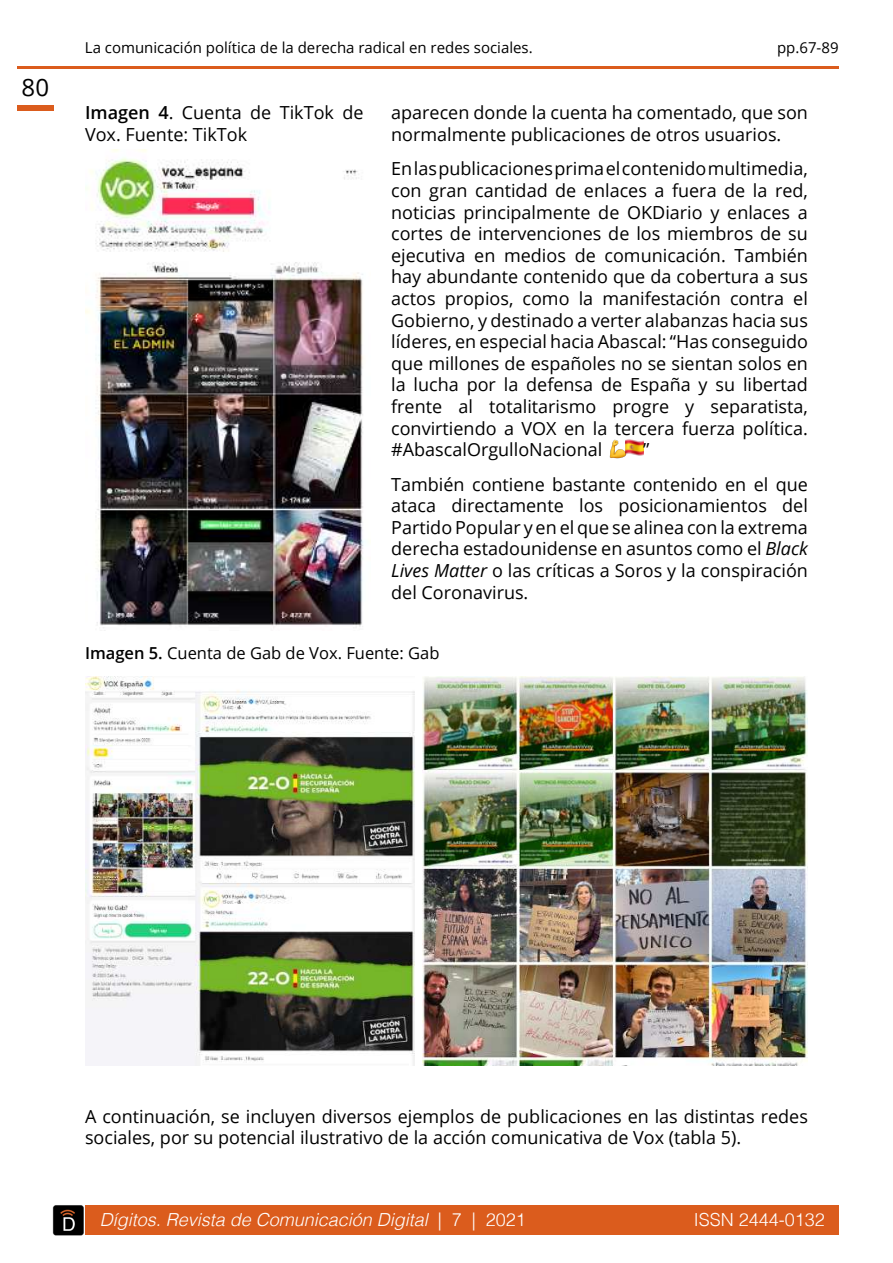
<style>
.page{position:relative;width:893px;height:1263px;background:#fff}
.page>*{position:absolute;margin:0;border:0;box-sizing:border-box;transform-origin:0 0}
.t1{font:24px "Open Sans";color:#000}
.t2{font:18px/21.6px "Open Sans";color:#000}
.t3{font:italic 300 18px "Helvetica";color:#fff}
.t4{font:300 18px "Helvetica";color:#fff}
.t5{font:16.5px "Open Sans";color:#000}
.t6{font:15px "Open Sans";color:#000}
.s1{font-weight:600}
.s2{font-style:italic}
.s3{font-style:normal}
</style>
<div class="page">
<div style="left:86px;top:1205px;width:753px;height:30px;background:#db5c1d"></div>
<img style="left:52px;top:1205px;width:34px;height:31px">
<div style="left:17px;top:106px;width:37px;height:5px;background:#db5c1d"></div>
<hr style="left:17px;top:66px;width:822px;height:2px;background:#db5c1d">
<img style="left:85px;top:149px;width:280px;height:482px">
<img style="left:85px;top:676px;width:329px;height:389px">
<img style="left:423px;top:676px;width:385px;height:389px">
<img style="left:609px;top:439px;width:16px;height:20px">
<img style="left:625px;top:439px;width:18px;height:17px">
<h1 class="t1" style="left:22px;top:78px;width:29px">80</h1>
<p class="t6" style="left:85px;top:41px;width:449px">La comunicación política de la derecha radical en redes sociales.</p>
<p class="t6" style="left:777px;top:41px;width:63px">pp.67-89</p>
<p class="t2" style="left:85px;top:104px;width:280px"><span class="s1">Imagen 4</span>. Cuenta de TikTok de<br>Vox. Fuente: TikTok</p>
<p class="t2" style="left:391px;top:104px;width:418px">aparecen donde la cuenta ha comentado, que son normalmente publicaciones de otros usuarios.</p>
<p class="t2" style="left:391px;top:160px;width:418px;text-align:justify">En las publicaciones prima el contenido multimedia, con gran cantidad de enlaces a fuera de la red, noticias principalmente de OKDiario y enlaces a cortes de intervenciones de los miembros de su ejecutiva en medios de comunicación. También hay abundante contenido que da cobertura a sus actos propios, como la manifestación contra el Gobierno, y destinado a verter alabanzas hacia sus líderes, en especial hacia Abascal: “Has conseguido que millones de españoles no se sientan solos en la lucha por la defensa de España y su libertad frente al totalitarismo progre y separatista, convirtiendo a VOX en la tercera fuerza política. #AbascalOrgulloNacional</p>
<p class="t2" style="left:391px;top:434px;width:418px;line-height:34.3px;text-indent:252px">”<br>También contiene bastante contenido en el que</p>
<p class="t2" style="left:391px;top:497px;width:418px;text-align:justify">ataca directamente los posicionamientos del Partido Popular y en el que se alinea con la extrema derecha estadounidense en asuntos como el <span class="s2">Black Lives Matter</span> o las críticas a Soros y la conspiración del Coronavirus.</p>
<p class="t5" style="left:85px;top:646px;width:356px"><span class="s1">Imagen 5.</span> Cuenta de Gab de Vox. Fuente: Gab</p>
<p class="t2" style="left:85px;top:1107px;width:724px">A continuación, se incluyen diversos ejemplos de publicaciones en las distintas redes sociales, por su potencial ilustrativo de la acción comunicativa de Vox (tabla 5).</p>
<p class="t3" style="left:100px;top:1212px;width:428px">Dígitos. Revista de Comunicación Digital <span class="s3">| 7 | 2021</span></p>
<p class="t4" style="left:694px;top:1212px;width:133px">ISSN 2444-0132</p>
</div>
